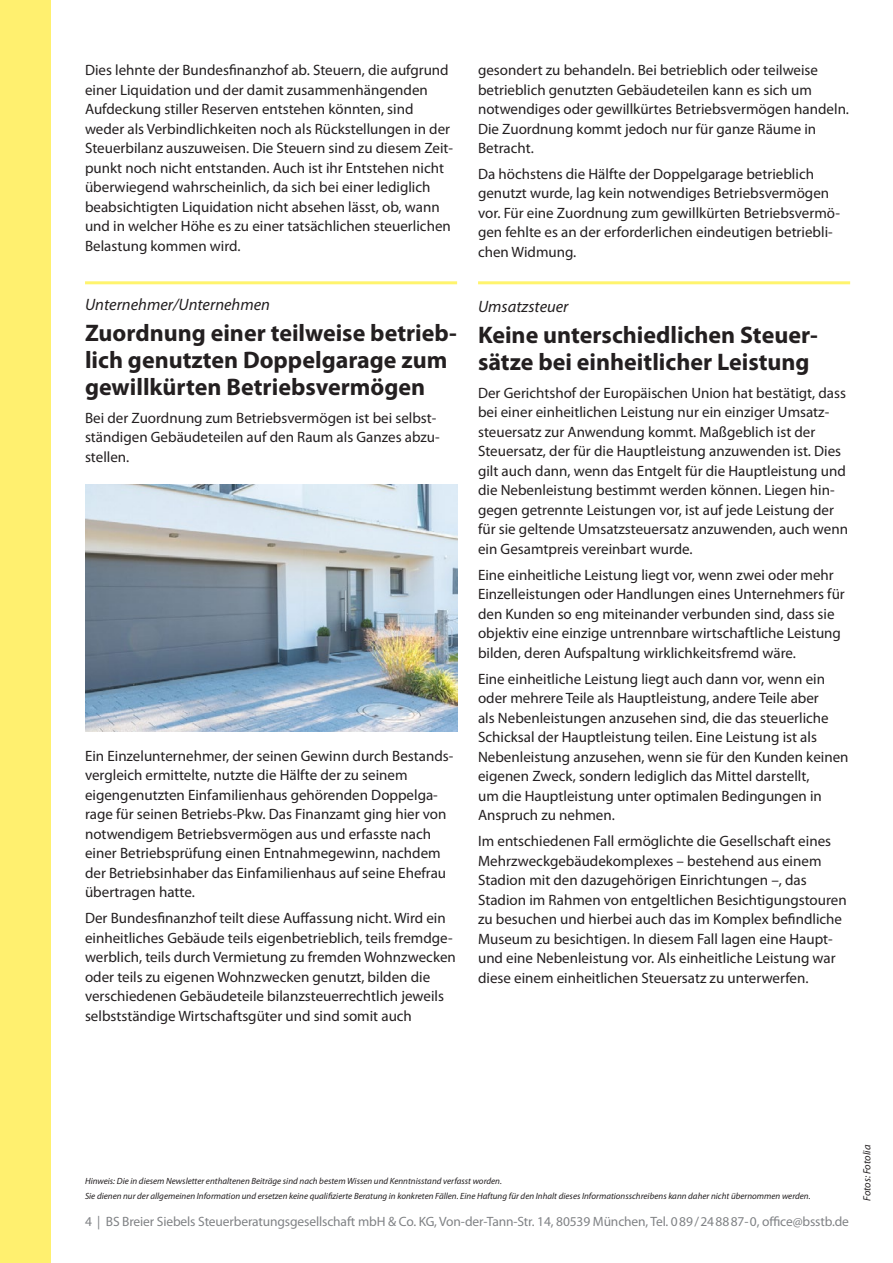
<style>
.page{position:relative;width:893px;height:1263px;background:#fff}
.page>*{position:absolute;margin:0;border:0;box-sizing:border-box;transform-origin:0 0}
.t1{font:700 24px/27px "Myriad Pro";color:#231f20}
.t2{font:italic 16.5px "Myriad Pro";color:#231f20}
.t3{font:15px/19.5px "Myriad Pro";color:#231f20}
.t4{font:13.5px "Myriad Pro";letter-spacing:-.01em;color:#808285}
.t5{font:italic 10.5px "Myriad Pro";color:#231f20}
.t6{font:italic 9px/15px "Myriad Pro";color:#231f20}
</style>
<div class="page">
<div style="left:0;top:0;width:51px;height:1263px;background:#fff06f"></div>
<hr style="left:478px;top:281px;width:372px;height:3px;background:#fff46d">
<hr style="left:85px;top:281px;width:372px;height:3px;background:#fff46d">
<img style="left:85px;top:485px;width:372px;height:246px">
<p class="t3" style="left:85px;top:60px;width:370px">Dies lehnte der Bundesfinanzhof ab. Steuern, die aufgrund einer Liquidation und der damit zusammenhängenden Aufdeckung stiller Reserven entstehen könnten, sind weder als Verbindlichkeiten noch als Rückstellungen in der Steuerbilanz auszuweisen. Die Steuern sind zu diesem Zeit&shy;punkt noch nicht entstanden. Auch ist ihr Entstehen nicht überwiegend wahrscheinlich, da sich bei einer lediglich beabsichtigten Liquidation nicht absehen lässt, ob, wann und in welcher Höhe es zu einer tatsächlichen steuerlichen Belastung kommen wird.</p>
<p class="t2" style="left:85px;top:294px;width:186px">Unternehmer/Unternehmen</p>
<h1 class="t1" style="left:85px;top:318px;width:373px">Zuordnung einer teilweise betrieb&shy;lich genutzten Doppelgarage zum gewillkürten Betriebsvermögen</h1>
<p class="t3" style="left:85px;top:408px;width:356px">Bei der Zuordnung zum Betriebsvermögen ist bei selbst&shy;ständigen Gebäudeteilen auf den Raum als Ganzes abzu&shy;stellen.</p>
<p class="t3" style="left:85px;top:746px;width:370px">Ein Einzelunternehmer, der seinen Gewinn durch Bestands&shy;vergleich ermittelte, nutzte die Hälfte der zu seinem eigengenutzten Einfamilienhaus gehörenden Doppelga&shy;rage für seinen Betriebs-Pkw. Das Finanzamt ging hier von notwendigem Betriebsvermögen aus und erfasste nach einer Betriebsprüfung einen Entnahmegewinn, nachdem der Betriebsinhaber das Einfamilienhaus auf seine Ehefrau übertragen hatte.</p>
<p class="t3" style="left:85px;top:908px;width:372px">Der Bundesfinanzhof teilt diese Auffassung nicht. Wird ein einheitliches Gebäude teils eigenbetrieblich, teils fremdge&shy;werblich, teils durch Vermietung zu fremden Wohnzwecken oder teils zu eigenen Wohnzwecken genutzt, bilden die verschiedenen Gebäudeteile bilanzsteuerrechtlich jeweils selbstständige Wirtschaftsgüter und sind somit auch</p>
<p class="t3" style="left:478px;top:60px;width:372px">gesondert zu behandeln. Bei betrieblich oder teilweise betrieblich genutzten Gebäudeteilen kann es sich um notwendiges oder gewillkürtes Betriebsvermögen handeln.<br>Die Zuordnung kommt jedoch nur für ganze Räume in Betracht.</p>
<p class="t3" style="left:478px;top:164px;width:363px">Da höchstens die Hälfte der Doppelgarage betrieblich genutzt wurde, lag kein notwendiges Betriebsvermögen vor. Für eine Zuordnung zum gewillkürten Betriebsvermö&shy;gen fehlte es an der erforderlichen eindeutigen betriebli&shy;chen Widmung.</p>
<p class="t2" style="left:478px;top:296px;width:92px">Umsatzsteuer</p>
<h1 class="t1" style="left:478px;top:321px;width:340px">Keine unterschiedlichen Steuer&shy;sätze bei einheitlicher Leistung</h1>
<p class="t3" style="left:478px;top:383px;width:371px">Der Gerichtshof der Europäischen Union hat bestätigt, dass bei einer einheitlichen Leistung nur ein einziger Umsatz&shy;steuersatz zur Anwendung kommt. Maßgeblich ist der Steuersatz, der für die Hauptleistung anzuwenden ist. Dies gilt auch dann, wenn das Entgelt für die Hauptleistung und die Nebenleistung bestimmt werden können. Liegen hin&shy;gegen getrennte Leistungen vor, ist auf jede Leistung der für sie geltende Umsatzsteuersatz anzuwenden, auch wenn ein Gesamtpreis vereinbart wurde.</p>
<p class="t3" style="left:478px;top:565px;width:368px">Eine einheitliche Leistung liegt vor, wenn zwei oder mehr Einzelleistungen oder Handlungen eines Unternehmers für den Kunden so eng miteinander verbunden sind, dass sie objektiv eine einzige untrennbare wirtschaftliche Leistung bilden, deren Aufspaltung wirklichkeitsfremd wäre.</p>
<p class="t3" style="left:478px;top:669px;width:372px">Eine einheitliche Leistung liegt auch dann vor, wenn ein oder mehrere Teile als Hauptleistung, andere Teile aber<br>als Nebenleistungen anzusehen sind, die das steuerliche Schicksal der Hauptleistung teilen. Eine Leistung ist als Nebenleistung anzusehen, wenn sie für den Kunden keinen eigenen Zweck, sondern lediglich das Mittel darstellt,<br>um die Hauptleistung unter optimalen Bedingungen in Anspruch zu nehmen.</p>
<p class="t3" style="left:478px;top:831px;width:370px">Im entschiedenen Fall ermöglichte die Gesellschaft eines Mehrzweckgebäudekomplexes – bestehend aus einem Stadion mit den dazugehörigen Einrichtungen –, das Stadion im Rahmen von entgeltlichen Besichtigungstouren zu besuchen und hierbei auch das im Komplex befindliche Museum zu besichtigen. In diesem Fall lagen eine Haupt&shy;und eine Nebenleistung vor. Als einheitliche Leistung war diese einem einheitlichen Steuersatz zu unterwerfen.</p>
<p class="t6" style="left:85px;top:1173px;width:727px">Hinweis: Die in diesem Newsletter enthaltenen Beiträge sind nach bestem Wissen und Kenntnisstand verfasst worden.<br>Sie dienen nur der allgemeinen Information und ersetzen keine qualifizierte Beratung in konkreten Fällen. Eine Haftung für den Inhalt dieses Informationsschreibens kann daher nicht übernommen werden.</p>
<p class="t4" style="left:85px;top:1213px;width:765px">4 | BS Breier Siebels Steuerberatungsgesellschaft mbH &amp; Co. KG, Von-der-Tann-Str. 14, 80539 München, Tel. 089/248887-0, office@bsstb.de</p>
<p class="t5" style="left:860px;top:1201px;width:57px;rotate:-90deg">Fotos: Fotolia</p>
</div>
